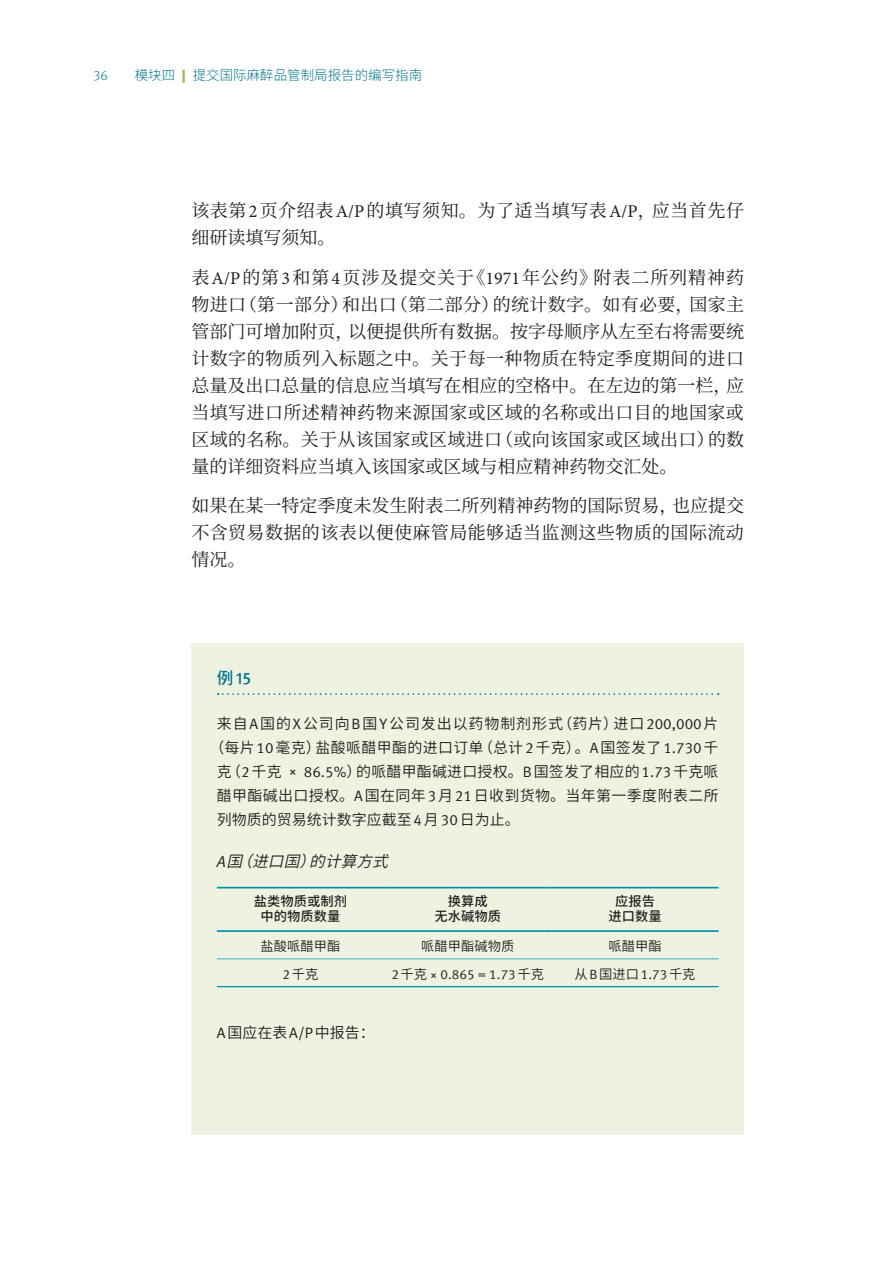
<style>
.page{position:relative;width:893px;height:1263px;background:#fff}
.page>*{position:absolute;margin:0;border:0;box-sizing:border-box;transform-origin:0 0}
.copy{font:18px/27px "Source Han Serif CN";letter-spacing:.02em;color:#231f20;text-align:justify}
.Box_head{font:500 16.65px "Meta OT";color:#00758c}
.Box_copy_new_italic{font:italic 15.75px "Resource Han Rounded CN Normal";color:#231f20}
.Box_copy_new{font:15px "Resource Han Rounded CN Normal";letter-spacing:.02em;color:#231f20}
.Box_copy_new-2{font:15px "Resource Han Rounded CN Normal";letter-spacing:.06em;color:#231f20}
.Box_copy_new-3{font:15px "Resource Han Rounded CN Normal";color:#231f20}
.t1{font:13.5px "Resource Han Rounded CN Light";color:#00758c}
.table_text_2{font:13.35px "Resource Han Rounded CN Normal";color:#231f20}
.table_header_in_box{font:13.35px/15px "Resource Han Rounded CN Medium";color:#231f20;text-align:center}
.table_text_2-2{font:13.35px "Meta OT Norm";color:#231f20}
.s1{font-family:"Meta OT";font-weight:300}
.s2{font-family:"Meta OT";font-weight:900;color:#97bc5a}
.s3{font-family:"Minion Pro"}
.s4{font-family:"Resource Han Rounded CN Medium";font-weight:400}
.s5{font-family:"Meta OT Norm"}
.s6{font-family:"Meta OT Norm Ita";font-style:normal}
.s7{font-family:"Resource Han Rounded CN Normal"}
</style>
<div class="page">
<div style="left:191px;top:644px;width:553px;height:491px;background:#edf2e1"></div>
<svg style="left:218px;top:693px;width:501px;height:2px"></svg>
<hr style="left:217px;top:887px;width:167px;height:1px;background:#0090ab">
<hr style="left:217px;top:930px;width:167px;height:2px;background:#0090ab">
<hr style="left:384px;top:887px;width:167px;height:1px;background:#0090ab">
<hr style="left:384px;top:930px;width:167px;height:2px;background:#0090ab">
<hr style="left:551px;top:887px;width:168px;height:1px;background:#0090ab">
<hr style="left:551px;top:930px;width:168px;height:2px;background:#0090ab">
<hr style="left:217px;top:958px;width:167px;height:1px;background:#68bcce">
<hr style="left:384px;top:958px;width:167px;height:1px;background:#68bcce">
<hr style="left:551px;top:958px;width:168px;height:1px;background:#68bcce">
<hr style="left:217px;top:986px;width:167px;height:1px;background:#0090ab">
<hr style="left:384px;top:986px;width:167px;height:1px;background:#0090ab">
<hr style="left:551px;top:986px;width:168px;height:1px;background:#0090ab">
<p class="t1" style="left:94px;top:67px;width:330px"><span class="s1">36</span>　　模块四 <span class="s2">|</span> 提交国际麻醉品管制局报告的编写指南</p>
<p class="copy" style="left:191px;top:197px;width:554px">该表第<span class="s3">2</span>页介绍表<span class="s3">A/P</span>的填写须知。为了适当填写表<span class="s3">A/P</span>，应当首先仔细研读填写须知。</p>
<p class="copy" style="left:191px;top:264px;width:554px">表<span class="s3">A/P</span>的第<span class="s3">3</span>和第<span class="s3">4</span>页涉及提交关于《<span class="s3">1971</span>年公约》附表二所列精神药物进口（第一部分）和出口（第二部分）的统计数字。如有必要，国家主管部门可增加附页，以便提供所有数据。按字母顺序从左至右将需要统计数字的物质列入标题之中。关于每一种物质在特定季度期间的进口总量及出口总量的信息应当填写在相应的空格中。在左边的第一栏，应当填写进口所述精神药物来源国家或区域的名称或出口目的地国家或区域的名称。关于从该国家或区域进口（或向该国家或区域出口）的数量的详细资料应当填入该国家或区域与相应精神药物交汇处。</p>
<p class="copy" style="left:191px;top:493px;width:554px">如果在某一特定季度未发生附表二所列精神药物的国际贸易，也应提交不含贸易数据的该表以便使麻管局能够适当监测这些物质的国际流动情况。</p>
<p class="Box_head" style="left:217px;top:668px;width:36px"><span class="s4">例</span>15</p>
<p class="Box_copy_new-2" style="left:217px;top:715px;width:503px">来自<span class="s5">A</span>国的<span class="s5">X</span>公司向<span class="s5">B</span>国<span class="s5">Y</span>公司发出以药物制剂形式（药片）进口<span class="s5">200,000</span>片</p>
<p class="Box_copy_new" style="left:209px;top:739px;width:511px">（每片<span class="s5">10</span>毫克）盐酸哌醋甲酯的进口订单（总计<span class="s5">2</span>千克）。<span class="s5">A</span>国签发了<span class="s5">1.730</span>千</p>
<p class="Box_copy_new" style="left:217px;top:763px;width:503px">克（<span class="s5">2</span>千克 <span class="s5">× 86.5%</span>）的哌醋甲酯碱进口授权。<span class="s5">B</span>国签发了相应的<span class="s5">1.73</span>千克哌</p>
<p class="Box_copy_new" style="left:217px;top:787px;width:503px">醋甲酯碱出口授权。<span class="s5">A</span>国在同年<span class="s5">3</span>月<span class="s5">21</span>日收到货物。当年第一季度附表二所</p>
<p class="Box_copy_new-3" style="left:217px;top:811px;width:304px">列物质的贸易统计数字应截至<span class="s5">4</span>月<span class="s5">30</span>日为止。</p>
<p class="Box_copy_new_italic" style="left:217px;top:852px;width:182px"><span class="s6">A</span> 国（进口国）的计算方式</p>
<p class="table_header_in_box" style="left:254px;top:894px;width:95px">盐类物质或制剂中的物质数量</p>
<p class="table_header_in_box" style="left:434px;top:894px;width:68px">换算成<br>无水碱物质</p>
<p class="table_header_in_box" style="left:608px;top:894px;width:55px">应报告进口数量</p>
<p class="table_text_2" style="left:261px;top:939px;width:81px">盐酸哌醋甲酯</p>
<p class="table_text_2" style="left:421px;top:939px;width:95px">哌醋甲酯碱物质</p>
<p class="table_text_2" style="left:608px;top:939px;width:55px">哌醋甲酯</p>
<p class="table_text_2" style="left:283px;top:967px;width:37px"><span class="s5">2</span>千克</p>
<p class="table_text_2-2" style="left:391px;top:966px;width:154px">2<span class="s7">千克</span> × 0.865 = 1.73<span class="s7">千克</span></p>
<p class="table_text_2" style="left:574px;top:967px;width:123px">从<span class="s5">B</span>国进口<span class="s5">1.73</span>千克</p>
<p class="Box_copy_new" style="left:217px;top:1024px;width:160px"><span class="s5">A</span>国应在表<span class="s5">A/P</span>中报告：</p>
</div>
